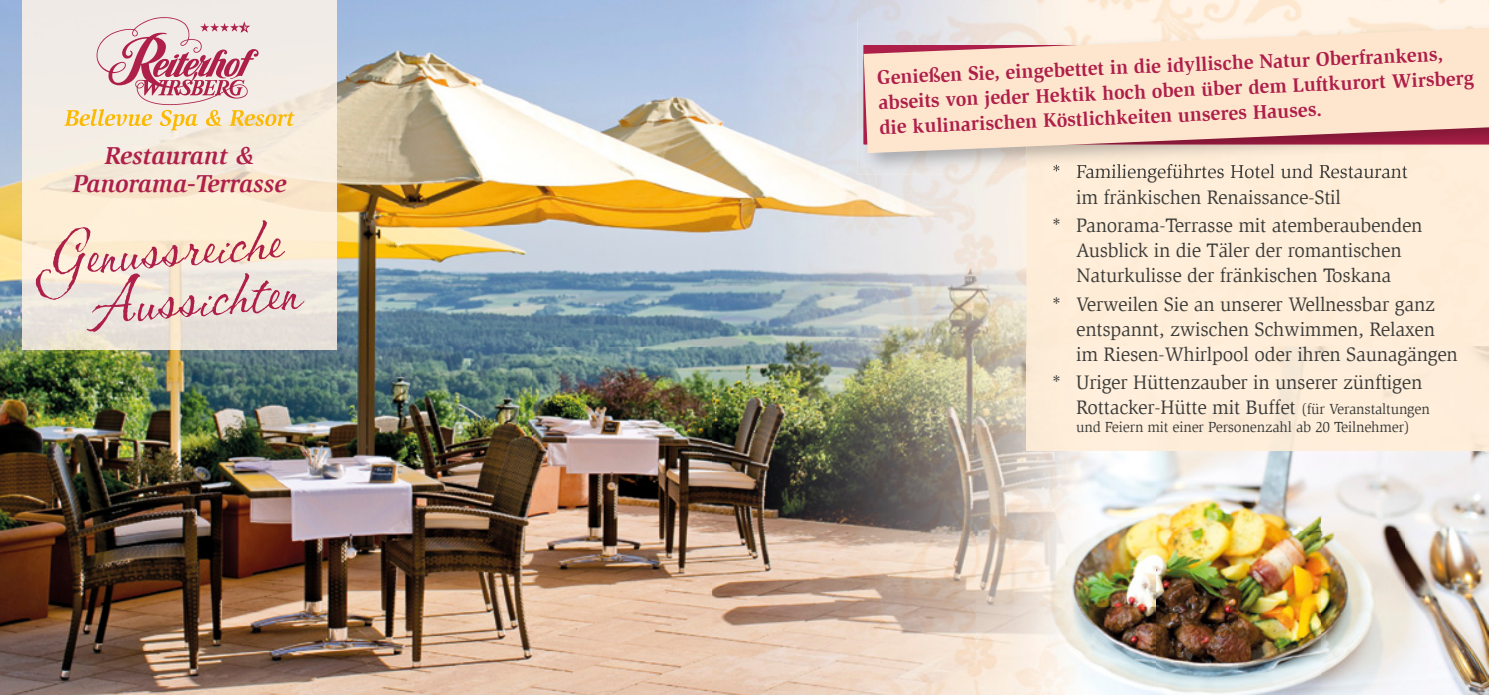
<style>
.page{position:relative;width:1489px;height:695px;background:#fff}
.page>*{position:absolute;margin:0;border:0;box-sizing:border-box;transform-origin:0 0}
.t1{font:67.5px/51.5px "CAC Shishoni Brush";color:#ae1f4a;text-align:center}
.t2{font:italic 700 25px/27.5px "Slimbach LT";color:#ae1f4a;text-align:center}
.t3{font:20px/25px "Slimbach LT";letter-spacing:-.01em;color:#3c3c3a}
.t4{font:700 20px/25.2px "Slimbach LT";color:#ae1f4a}
.t5{font:15px "Slimbach LT";letter-spacing:-.01em;color:#3c3c3a}
.s1{font-size:15px}
</style>
<div class="page">
<img style="left:888px;top:0;width:600px;height:19px">
<img style="left:1065px;top:450px;width:423px;height:244px">
<img style="left:0;top:0;width:88px;height:694px">
<img style="left:336px;top:0;width:374px;height:347px">
<img style="left:710px;top:0;width:178px;height:694px">
<img style="left:888px;top:174px;width:138px;height:173px">
<img style="left:88px;top:347px;width:623px;height:347px">
<img style="left:888px;top:347px;width:88px;height:347px">
<img style="left:976px;top:346px;width:50px;height:87px">
<img style="left:976px;top:433px;width:89px;height:261px">
<img style="left:23px;top:0;width:313px;height:350px">
<svg style="left:64px;top:17px;width:231px;height:113px;background:#e9cdc5"></svg>
<img style="left:1053px;top:164px;width:354px;height:19px">
<img style="left:857px;top:19px;width:297px;height:155px">
<img style="left:1053px;top:164px;width:101px;height:10px">
<svg style="left:863px;top:25px;width:625px;height:128px;background:#f5d9c7"></svg>
<p class="t2" style="left:73px;top:142px;width:215px">Restaurant &amp;<br>Panorama-Terrasse</p>
<h1 class="t1" style="left:45px;top:236px;width:250px;rotate:-5deg">Genussreiche<br>Aussichten</h1>
<p class="t4" style="left:876px;top:63px;width:597px;rotate:-2deg">Genießen Sie, eingebettet in die idyllische Natur Oberfrankens, abseits von jeder Hektik hoch oben über dem Luftkurort Wirsberg die kulinarischen Köstlichkeiten unseres Hauses.</p>
<p class="t3" style="left:1076px;top:159px;width:333px;text-indent:-25px">* Familiengeführtes Hotel und Restaurant im fränkischen Renaissance-Stil</p>
<p class="t3" style="left:1051px;top:213px;width:372px;text-align:center">* Panorama-Terrasse mit atemberaubenden<br>Ausblick in die Täler der romantischen<br>Naturkulisse der fränkischen Toskana</p>
<p class="t3" style="left:1076px;top:291px;width:383px;text-indent:-25px">* Verweilen Sie an unserer Wellnessbar ganz entspannt, zwischen Schwimmen, Relaxen im Riesen-Whirlpool oder ihren Saunagängen</p>
<p class="t3" style="left:1076px;top:370px;width:355px;text-indent:-25px">* Uriger Hüttenzauber in unserer zünftigen<br>Rottacker-Hütte mit Buffet <span class="s1">(für Veranstaltungen</span></p>
<p class="t5" style="left:1076px;top:418px;width:335px">und Feiern mit einer Personenzahl ab 20 Teilnehmer)</p>
</div>
